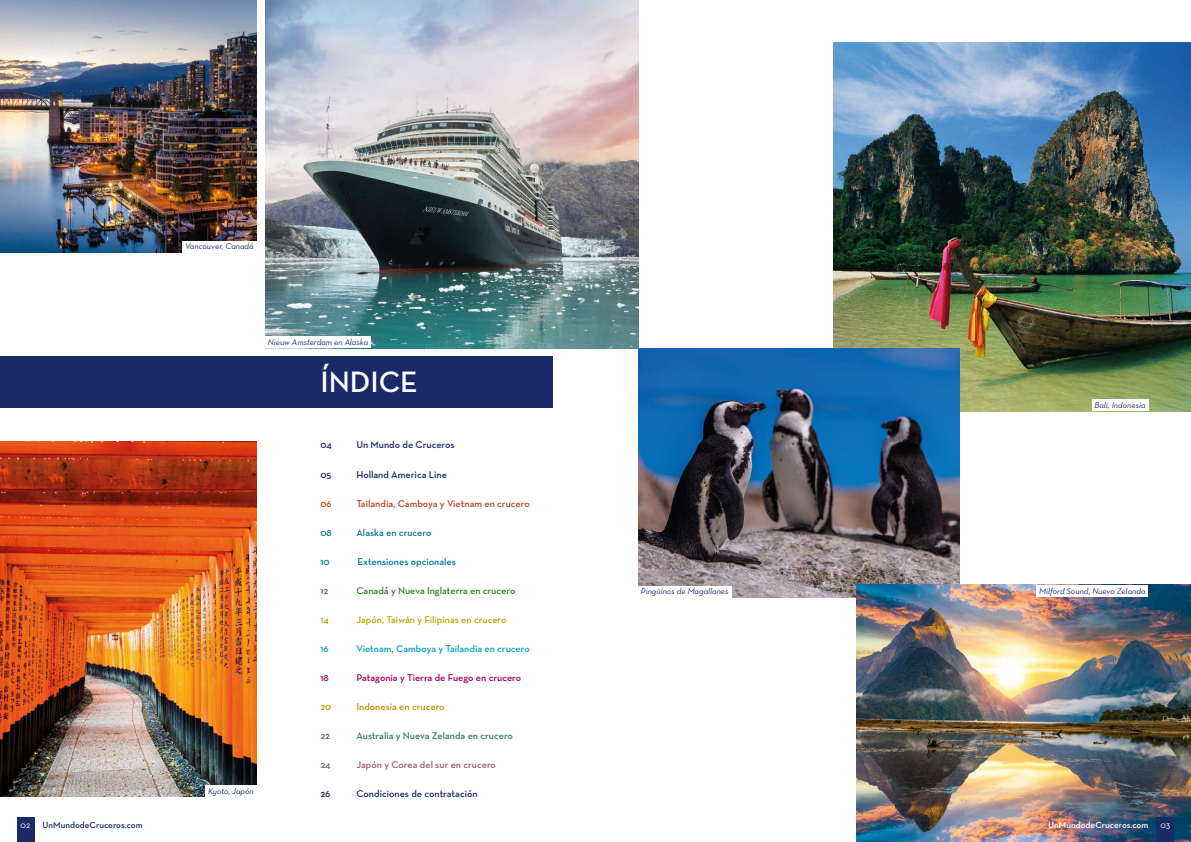
<style>
.page{position:relative;width:1191px;height:842px;background:#fff}
.page>*{position:absolute;margin:0;border:0;box-sizing:border-box;transform-origin:0 0}
.t1{font:600 30px "Neutraface Text";color:#fff}
.t2{font:600 10px "Neutraface Text";color:#192a67}
.t3{font:600 10px "Neutraface Text";color:#007a91}
.t4{font:600 10px "Neutraface Text";color:#b64521}
.t5{font:600 10px "Neutraface Text";color:#00a3c5}
.t6{font:600 10px "Neutraface Text";color:#a30058}
.t7{font:600 10px "Neutraface Text";color:#347d24}
.t8{font:600 10px "Neutraface Text";color:#b7a800}
.t9{font:600 10px "Neutraface Text";color:#3c767d}
.t10{font:600 10px "Neutraface Text";color:#945d7d}
.t11{font:600 10px "Neutraface Text";color:#c38f00}
.t12{font:600 9px "Neutraface Text";color:#192a67}
.t13{font:600 9px "Neutraface Text";color:#fff}
.t14{font:9px "Neutraface Text";color:#fff}
.t15{font:italic 8.5px "Neutraface Text";color:#192a67}
</style>
<div class="page">
<img style="left:833px;top:43px;width:358px;height:368px">
<img style="left:638px;top:348px;width:321px;height:249px">
<img style="left:265px;top:0;width:373px;height:348px">
<img style="left:0;top:0;width:257px;height:252px">
<img style="left:0;top:442px;width:257px;height:355px">
<div style="left:0;top:357px;width:553px;height:51px;background:#192a67"></div>
<img style="left:856px;top:585px;width:335px;height:257px">
<div style="left:638px;top:586px;width:93px;height:11px;background:#fff"></div>
<div style="left:1091px;top:400px;width:57px;height:11px;background:#fff"></div>
<div style="left:1036px;top:585px;width:112px;height:11px;background:#fff"></div>
<div style="left:182px;top:241px;width:75px;height:11px;background:#fff"></div>
<div style="left:265px;top:337px;width:106px;height:11px;background:#fff"></div>
<div style="left:205px;top:785px;width:52px;height:12px;background:#fff"></div>
<div style="left:17px;top:818px;width:17px;height:24px;background:#192a67"></div>
<div style="left:1157px;top:818px;width:17px;height:24px;background:#192a67"></div>
<p class="t15" style="left:185px;top:241px;width:70px">Vancouver, Canadá</p>
<p class="t15" style="left:268px;top:337px;width:102px">Nieuw Amsterdam en Alaska</p>
<h1 class="t1" style="left:320px;top:363px;width:99px">ÍNDICE</h1>
<p class="t15" style="left:208px;top:785px;width:47px">Kyoto, Japón</p>
<p class="t2" style="left:320px;top:439px;width:13px">04</p>
<p class="t2" style="left:356px;top:439px;width:100px">Un Mundo de Cruceros</p>
<p class="t2" style="left:320px;top:468px;width:12px">05</p>
<p class="t2" style="left:356px;top:468px;width:92px">Holland America Line</p>
<p class="t4" style="left:320px;top:497px;width:13px">06</p>
<p class="t4" style="left:356px;top:497px;width:175px">Tailandia, Camboya y Vietnam en crucero</p>
<p class="t3" style="left:320px;top:526px;width:13px">08</p>
<p class="t3" style="left:356px;top:526px;width:77px">Alaska en crucero</p>
<p class="t3" style="left:320px;top:555px;width:11px">10</p>
<p class="t3" style="left:357px;top:555px;width:100px">Extensiones opcionales</p>
<p class="t7" style="left:320px;top:584px;width:9px">12</p>
<p class="t7" style="left:356px;top:584px;width:160px">Canadá y Nueva Inglaterra en crucero</p>
<p class="t8" style="left:320px;top:613px;width:10px">14</p>
<p class="t8" style="left:356px;top:613px;width:152px">Japón, Taiwán y Filipinas en crucero</p>
<p class="t5" style="left:320px;top:642px;width:10px">16</p>
<p class="t5" style="left:356px;top:642px;width:175px">Vietnam, Camboya y Tailandia en crucero</p>
<p class="t6" style="left:320px;top:671px;width:10px">18</p>
<p class="t6" style="left:356px;top:671px;width:166px">Patagonia y Tierra de Fuego en crucero</p>
<p class="t11" style="left:320px;top:700px;width:12px">20</p>
<p class="t11" style="left:356px;top:700px;width:90px">Indonesia en crucero</p>
<p class="t9" style="left:320px;top:729px;width:11px">22</p>
<p class="t9" style="left:356px;top:729px;width:158px">Australia y Nueva Zelanda en crucero</p>
<p class="t10" style="left:320px;top:758px;width:12px">24</p>
<p class="t10" style="left:356px;top:758px;width:141px">Japón y Corea del sur en crucero</p>
<p class="t2" style="left:320px;top:787px;width:11px">26</p>
<p class="t2" style="left:356px;top:787px;width:123px">Condiciones de contratación</p>
<p class="t15" style="left:641px;top:586px;width:89px">Pingüinos de Magallanes</p>
<p class="t15" style="left:1094px;top:400px;width:53px">Bali, Indonesia</p>
<p class="t15" style="left:1039px;top:585px;width:108px">Milford Sound, Nueva Zelanda</p>
<p class="t14" style="left:21px;top:819px;width:11px">02</p>
<p class="t12" style="left:43px;top:819px;width:102px">UnMundodeCruceros.com</p>
<p class="t13" style="left:1048px;top:819px;width:102px">UnMundodeCruceros.com</p>
<p class="t14" style="left:1160px;top:819px;width:11px">03</p>
</div>
